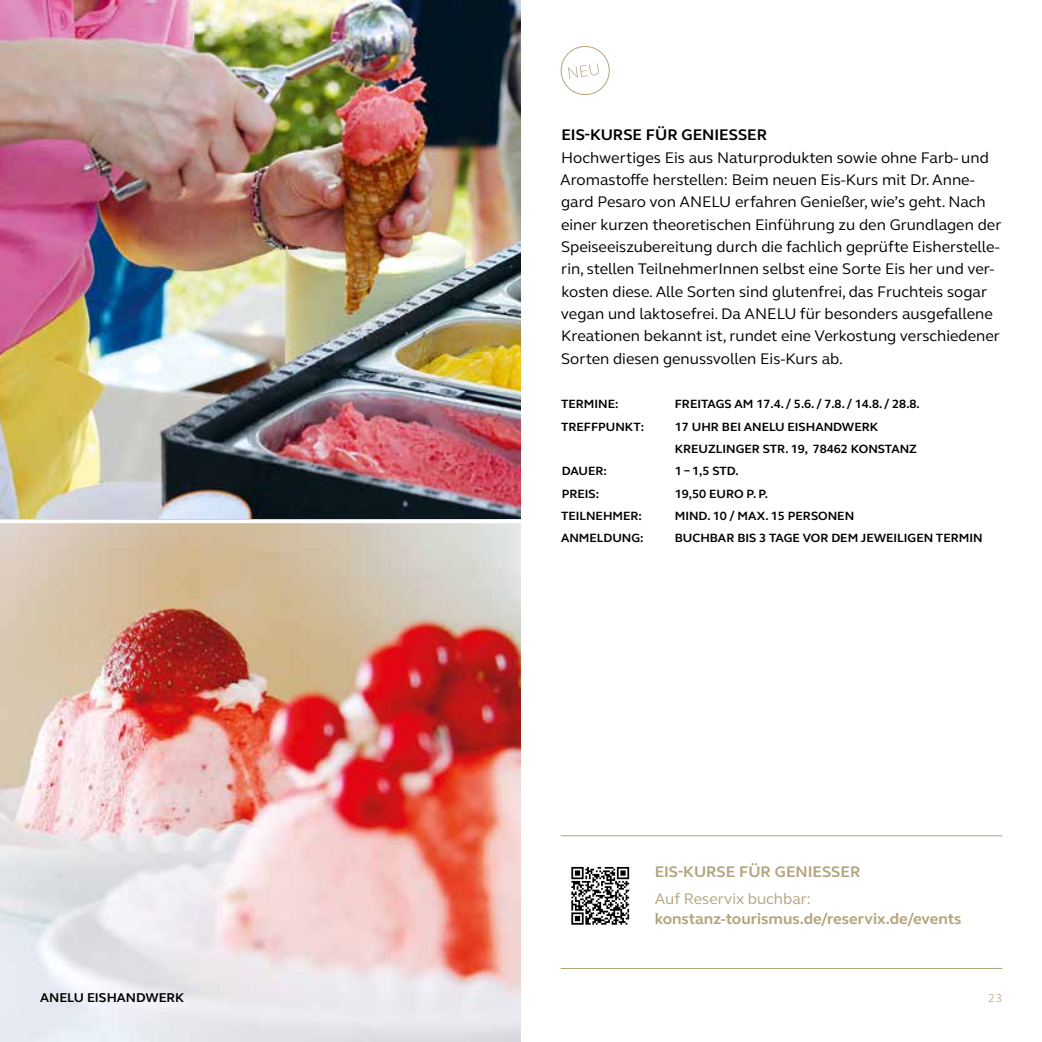
<style>
.page{position:relative;width:1042px;height:1042px;background:#fff}
.page>*{position:absolute;margin:0;border:0;box-sizing:border-box;transform-origin:0 0}
.t1{font:15.75px/22.4px "FS Elliot Pro";color:#000}
.t2{font:700 15.75px "FS Elliot Pro";color:#b4a47d}
.t3{font:700 15.75px "FS Elliot Pro";color:#000}
.t4{font:15.75px "FS Elliot Pro";color:#b4a47d}
.t5{font:700 13.12px "FS Elliot Pro";color:#000}
.t6{font:700 12.25px/22.4px "FS Elliot Pro";color:#000}
.t7{font:11.72px "FS Elliot Pro";color:#beb08f}
</style>
<div class="page">
<img style="left:0;top:0;width:521px;height:1042px">
<hr style="left:0;top:520px;width:521px;height:3px;background:#fff">
<svg style="left:571px;top:866px;width:59px;height:59px"></svg>
<svg style="left:571px;top:867px;width:58px;height:57px"></svg>
<hr style="left:561px;top:835px;width:441px;height:1px;background:#b4a47d">
<hr style="left:561px;top:968px;width:441px;height:1px;background:#b4a47d">
<svg style="left:560px;top:46px;width:50px;height:50px"></svg>
<p class="t5" style="left:40px;top:989px;width:145px">ANELU EISHANDWERK</p>
<p class="t3" style="left:561px;top:124px;width:207px">EIS-KURSE FÜR GENIESSER</p>
<p class="t1" style="left:560px;top:146px;width:443px">Hochwertiges Eis aus Naturprodukten sowie ohne Farb- und Aromastoffe herstellen: Beim neuen Eis-Kurs mit Dr. Anne&shy;gard Pesaro von ANELU erfahren Genießer, wie’s geht. Nach einer kurzen theoretischen Einführung zu den Grundlagen der Speiseeiszubereitung durch die fachlich geprüfte Eisherstelle&shy;rin, stellen TeilnehmerInnen selbst eine Sorte Eis her und ver&shy;kosten diese. Alle Sorten sind glutenfrei, das Fruchteis sogar vegan und laktosefrei. Da ANELU für besonders ausgefallene Kreationen bekannt ist, rundet eine Verkostung verschiedener Sorten diesen genussvollen Eis-Kurs ab.</p>
<p class="t6" style="left:561px;top:393px;width:59px">TERMINE:</p>
<p class="t6" style="left:675px;top:393px;width:247px">FREITAGS AM 17.4. / 5.6. / 7.8. / 14.8. / 28.8.</p>
<p class="t6" style="left:561px;top:415px;width:85px">TREFFPUNKT:</p>
<p class="t6" style="left:675px;top:415px;width:244px">17 UHR BEI ANELU EISHANDWERK<br>KREUZLINGER STR. 19, 78462 KONSTANZ</p>
<p class="t6" style="left:562px;top:460px;width:47px">DAUER:</p>
<p class="t6" style="left:675px;top:460px;width:65px">1 – 1,5 STD.</p>
<p class="t6" style="left:562px;top:482px;width:39px">PREIS:</p>
<p class="t6" style="left:675px;top:482px;width:95px">19,50 EURO P. P.</p>
<p class="t6" style="left:561px;top:504px;width:82px">TEILNEHMER:</p>
<p class="t6" style="left:675px;top:504px;width:181px">MIND. 10 / MAX. 15 PERSONEN</p>
<p class="t6" style="left:561px;top:527px;width:84px">ANMELDUNG:</p>
<p class="t6" style="left:675px;top:527px;width:309px">BUCHBAR BIS 3 TAGE VOR DEM JEWEILIGEN TERMIN</p>
<p class="t2" style="left:655px;top:861px;width:207px">EIS-KURSE FÜR GENIESSER</p>
<p class="t4" style="left:655px;top:888px;width:158px">Auf Reservix buchbar:</p>
<p class="t2" style="left:655px;top:908px;width:308px">konstanz-tourismus.de/reservix.de/events</p>
<p class="t7" style="left:988px;top:990px;width:15px">23</p>
</div>
